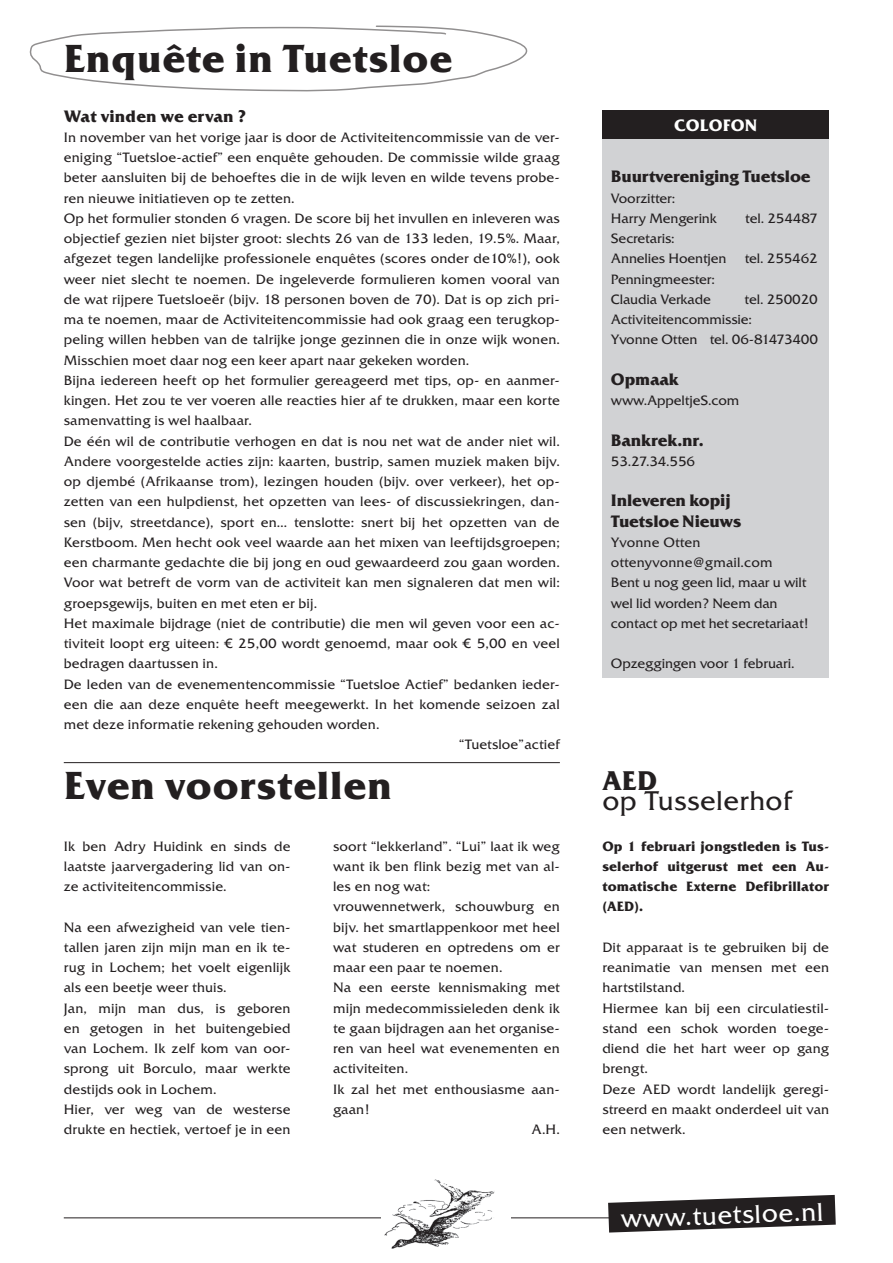
<style>
.page{position:relative;width:893px;height:1263px;background:#fff}
.page>*{position:absolute;margin:0;border:0;box-sizing:border-box;transform-origin:0 0}
.t1{font:700 39px "Friz Qua";letter-spacing:.025em;color:#231f20}
.t2{font:27px "Friz Qua";letter-spacing:.015em;color:#231f20}
.t3{font:700 27px "Friz Qua";color:#231f20}
.t4{font:25.5px "Friz Qua";color:#fff}
.t5{font:700 16.5px/20.2px "Friz Qua";letter-spacing:-.005em;color:#231f20}
.t6{font:700 16.5px "Friz Qua";letter-spacing:.015em;color:#231f20}
.t7{font:700 16.5px "Friz Qua";letter-spacing:.015em;color:#fff}
.t8{font:13.5px/20.2px "Friz Qua";letter-spacing:.01em;color:#231f20}
.t9{font:13.5px/20.2px "Friz Qua";letter-spacing:-.01em;color:#231f20}
.t10{font:700 13.5px/20.2px "Friz Qua";letter-spacing:.01em;color:#231f20;text-align:justify}
.t11{font:13.5px "Friz Qua";letter-spacing:-.015em;color:#231f20}
</style>
<div class="page">
<hr style="left:64px;top:1217px;width:765px;height:1px;background:#231f20">
<div style="left:381px;top:1175px;width:130px;height:77px;background:#fff"></div>
<img style="left:384px;top:1179px;width:111px;height:70px">
<svg style="left:29px;top:25px;width:499px;height:67px"></svg>
<hr style="left:64px;top:762px;width:496px;height:1px;background:#231f20">
<div style="left:602px;top:136px;width:227px;height:542px;background:#d1d2d4"></div>
<div style="left:602px;top:111px;width:227px;height:28px;background:#231f20"></div>
<svg style="left:608px;top:1195px;width:228px;height:37px"></svg>
<h1 class="t1" style="left:64px;top:34px;width:388px">Enquête in Tuetsloe</h1>
<p class="t6" style="left:64px;top:106px;width:183px">Wat vinden we ervan ?</p>
<p class="t8" style="left:64px;top:127px;width:498px">In november van het vorige jaar is door de Activiteitencommissie van de ver-</p>
<p class="t8" style="left:64px;top:147px;width:498px">eniging “Tuetsloe-actief” een enquête gehouden. De commissie wilde graag</p>
<p class="t8" style="left:64px;top:167px;width:498px">beter aansluiten bij de behoeftes die in de wijk leven en wilde tevens probe-</p>
<p class="t8" style="left:64px;top:188px;width:232px">ren nieuwe initiatieven op te zetten.</p>
<p class="t8" style="left:64px;top:208px;width:497px">Op het formulier stonden 6 vragen. De score bij het invullen en inleveren was</p>
<p class="t8" style="left:64px;top:228px;width:498px">objectief gezien niet bijster groot: slechts 26 van de 133 leden, 19.5%. Maar,</p>
<p class="t8" style="left:64px;top:248px;width:498px">afgezet tegen landelijke professionele enquêtes (scores onder de10%!), ook</p>
<p class="t8" style="left:64px;top:269px;width:498px">weer niet slecht te noemen. De ingeleverde formulieren komen vooral van</p>
<p class="t8" style="left:64px;top:289px;width:498px">de wat rijpere Tuetsloeër (bijv. 18 personen boven de 70). Dat is op zich pri-</p>
<p class="t8" style="left:64px;top:309px;width:498px">ma te noemen, maar de Activiteitencommissie had ook graag een terugkop-</p>
<p class="t8" style="left:64px;top:329px;width:498px">peling willen hebben van de talrijke jonge gezinnen die in onze wijk wonen.</p>
<p class="t8" style="left:64px;top:350px;width:407px">Misschien moet daar nog een keer apart naar gekeken worden.</p>
<p class="t8" style="left:64px;top:370px;width:498px">Bijna iedereen heeft op het formulier gereageerd met tips, op- en aanmer-</p>
<p class="t8" style="left:64px;top:390px;width:498px">kingen. Het zou te ver voeren alle reacties hier af te drukken, maar een korte</p>
<p class="t8" style="left:64px;top:410px;width:190px">samenvatting is wel haalbaar.</p>
<p class="t8" style="left:64px;top:431px;width:497px">De één wil de contributie verhogen en dat is nou net wat de ander niet wil.</p>
<p class="t8" style="left:64px;top:451px;width:498px">Andere voorgestelde acties zijn: kaarten, bustrip, samen muziek maken bijv.</p>
<p class="t8" style="left:64px;top:471px;width:498px">op djembé (Afrikaanse trom), lezingen houden (bijv. over verkeer), het op-</p>
<p class="t8" style="left:64px;top:491px;width:498px">zetten van een hulpdienst, het opzetten van lees- of discussiekringen, dan-</p>
<p class="t8" style="left:64px;top:512px;width:498px">sen (bijv, streetdance), sport en… tenslotte: snert bij het opzetten van de</p>
<p class="t8" style="left:64px;top:532px;width:498px">Kerstboom. Men hecht ook veel waarde aan het mixen van leeftijdsgroepen;</p>
<p class="t8" style="left:64px;top:552px;width:498px">een charmante gedachte die bij jong en oud gewaardeerd zou gaan worden.</p>
<p class="t8" style="left:64px;top:572px;width:498px">Voor wat betreft de vorm van de activiteit kan men signaleren dat men wil:</p>
<p class="t8" style="left:64px;top:593px;width:255px">groepsgewijs, buiten en met eten er bij.</p>
<p class="t8" style="left:64px;top:613px;width:498px">Het maximale bijdrage (niet de contributie) die men wil geven voor een ac-</p>
<p class="t8" style="left:64px;top:633px;width:498px">tiviteit loopt erg uiteen: € 25,00 wordt genoemd, maar ook € 5,00 en veel</p>
<p class="t8" style="left:64px;top:653px;width:156px">bedragen daartussen in.</p>
<p class="t8" style="left:64px;top:674px;width:498px">De leden van de evenementencommissie “Tuetsloe Actief” bedanken ieder-</p>
<p class="t8" style="left:64px;top:694px;width:498px">een die aan deze enquête heeft meegewerkt. In het komende seizoen zal</p>
<p class="t8" style="left:64px;top:714px;width:317px">met deze informatie rekening gehouden worden.</p>
<p class="t8" style="left:459px;top:734px;width:103px">“Tuetsloe”actief</p>
<h1 class="t1" style="left:64px;top:762px;width:329px">Even voorstellen</h1>
<p class="t8" style="left:64px;top:836px;width:228px;text-align:justify">Ik ben Adry Huidink en sinds de laatste jaarvergadering lid van on&shy;ze activiteitencommissie.</p>
<p class="t8" style="left:64px;top:917px;width:228px">Na een afwezigheid van vele tien&shy;tallen jaren zijn mijn man en ik te&shy;rug in Lochem; het voelt eigenlijk als een beetje weer thuis.<br>Jan, mijn man dus, is geboren en getogen in het buitengebied van Lochem. Ik zelf kom van oor&shy;sprong uit Borculo, maar werkte destijds ook in Lochem.<br>Hier, ver weg van de westerse drukte en hectiek, vertoef je in een</p>
<p class="t8" style="left:333px;top:836px;width:228px">soort “lekkerland”. “Lui” laat ik weg</p>
<p class="t8" style="left:333px;top:856px;width:228px">want ik ben flink bezig met van al-</p>
<p class="t8" style="left:333px;top:876px;width:99px">les en nog wat:</p>
<p class="t8" style="left:333px;top:896px;width:228px">vrouwennetwerk, schouwburg en</p>
<p class="t8" style="left:333px;top:917px;width:228px">bijv. het smartlappenkoor met heel</p>
<p class="t8" style="left:333px;top:937px;width:228px">wat studeren en optredens om er</p>
<p class="t8" style="left:333px;top:957px;width:171px">maar een paar te noemen.</p>
<p class="t8" style="left:333px;top:977px;width:228px">Na een eerste kennismaking met</p>
<p class="t8" style="left:333px;top:998px;width:228px">mijn medecommissieleden denk ik</p>
<p class="t8" style="left:333px;top:1018px;width:228px">te gaan bijdragen aan het organise-</p>
<p class="t8" style="left:333px;top:1038px;width:228px">ren van heel wat evenementen en</p>
<p class="t8" style="left:333px;top:1058px;width:77px">activiteiten.</p>
<p class="t8" style="left:333px;top:1079px;width:228px">Ik zal het met enthousiasme aan-</p>
<p class="t8" style="left:333px;top:1099px;width:39px">gaan!</p>
<p class="t8" style="left:531px;top:1119px;width:30px">A.H.</p>
<p class="t7" style="left:674px;top:115px;width:85px">Colofon</p>
<p class="t5" style="left:611px;top:166px;width:200px">Buurtvereniging Tuetsloe</p>
<p class="t9" style="left:611px;top:188px;width:108px">Voorzitter:<br>Harry Mengerink</p>
<p class="t11" style="left:745px;top:210px;width:74px">tel. 254487</p>
<p class="t9" style="left:611px;top:228px;width:117px">Secretaris:<br>Annelies Hoentjen</p>
<p class="t9" style="left:745px;top:248px;width:75px">tel. 255462</p>
<p class="t9" style="left:611px;top:269px;width:106px">Penningmeester:<br>Claudia Verkade</p>
<p class="t9" style="left:611px;top:289px;width:209px;text-indent:134px">tel. 250020<br>Activiteitencommissie:<br>Yvonne Otten tel. 06-81473400</p>
<p class="t5" style="left:611px;top:369px;width:69px">Opmaak</p>
<p class="t9" style="left:611px;top:390px;width:130px">www.AppeltjeS.com</p>
<p class="t5" style="left:611px;top:429px;width:94px">Bankrek.nr.</p>
<p class="t8" style="left:611px;top:451px;width:86px">53.27.34.556</p>
<p class="t5" style="left:611px;top:490px;width:132px">Inleveren kopij<br>Tuetsloe Nieuws</p>
<p class="t9" style="left:611px;top:532px;width:200px">Yvonne Otten ottenyvonne@gmail.com<br>Bent u nog geen lid, maar u wilt wel lid worden? Neem dan contact op met het secretariaat!</p>
<p class="t9" style="left:611px;top:653px;width:185px">Opzeggingen voor 1 februari.</p>
<h2 class="t3" style="left:602px;top:764px;width:38px">AED</h2>
<h2 class="t2" style="left:602px;top:784px;width:191px">op Tusselerhof</h2>
<p class="t10" style="left:602px;top:836px;width:228px">Op 1 februari jongstleden is Tus&shy;selerhof uitgerust met een Au&shy;tomatische Externe Defibrillator (AED).</p>
<p class="t8" style="left:602px;top:937px;width:228px">Dit apparaat is te gebruiken bij de reanimatie van mensen met een hartstilstand.<br>Hiermee kan bij een circulatiestil&shy;stand een schok worden toege&shy;diend die het hart weer op gang brengt.<br>Deze AED wordt landelijk geregi&shy;streerd en maakt onderdeel uit van een netwerk.</p>
<h3 class="t4" style="left:620px;top:1203px;width:204px;rotate:-2deg">www.tuetsloe.nl</h3>
</div>
